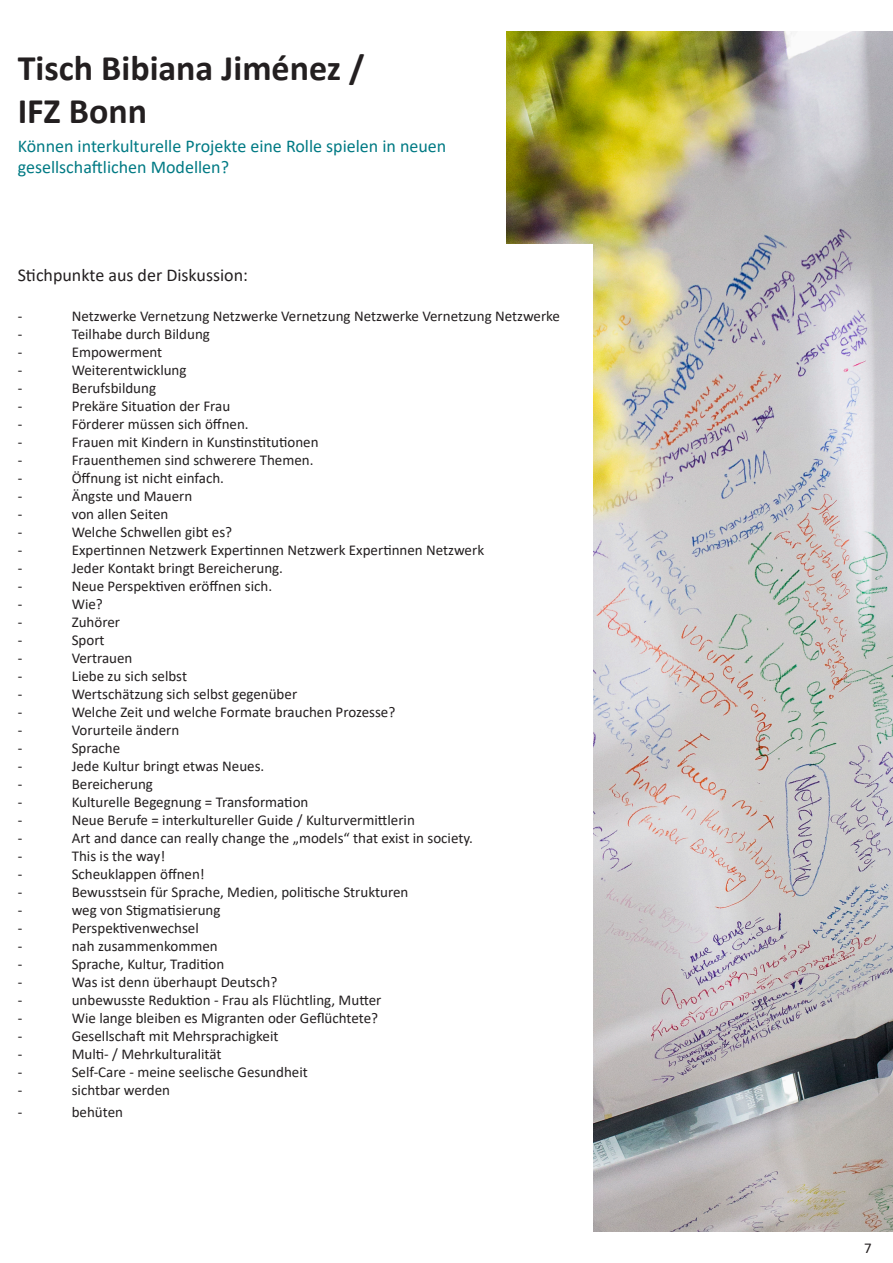
<style>
.page{position:relative;width:893px;height:1263px;background:#fff}
.page>*{position:absolute;margin:0;border:0;box-sizing:border-box;transform-origin:0 0}
.t1{font:700 36px/43.2px "Calibri";color:#231f20}
.t2{font:18px/21.6px "Calibri";color:#007a84}
.t3{font:18px "Calibri";color:#231f20}
.t4{font:15px "Calibri";color:#231f20}
</style>
<div class="page">
<img style="left:507px;top:31px;width:386px;height:1200px">
<div style="left:18px;top:244px;width:575px;height:987px;background:#fff"></div>
<h1 class="t1" style="left:18px;top:46px;width:348px">Tisch Bibiana Jiménez /<br>IFZ Bonn</h1>
<p class="t2" style="left:18px;top:134px;width:430px">Können interkulturelle Projekte eine Rolle spielen in neuen gesellschaftlichen Modellen?</p>
<p class="t3" style="left:18px;top:263px;width:232px">Stichpunkte aus der Diskussion:</p>
<p class="t4" style="left:18px;top:305px;width:6px">-</p>
<p class="t4" style="left:72px;top:305px;width:490px">Netzwerke Vernetzung Netzwerke Vernetzung Netzwerke Vernetzung Netzwerke</p>
<p class="t4" style="left:18px;top:323px;width:6px">-</p>
<p class="t4" style="left:72px;top:323px;width:140px">Teilhabe durch Bildung</p>
<p class="t4" style="left:18px;top:341px;width:6px">-</p>
<p class="t4" style="left:72px;top:341px;width:92px">Empowerment</p>
<p class="t4" style="left:18px;top:359px;width:6px">-</p>
<p class="t4" style="left:72px;top:359px;width:116px">Weiterentwicklung</p>
<p class="t4" style="left:18px;top:377px;width:6px">-</p>
<p class="t4" style="left:72px;top:377px;width:86px">Berufsbildung</p>
<p class="t4" style="left:18px;top:395px;width:6px">-</p>
<p class="t4" style="left:72px;top:395px;width:160px">Prekäre Situation der Frau</p>
<p class="t4" style="left:18px;top:413px;width:6px">-</p>
<p class="t4" style="left:72px;top:413px;width:178px">Förderer müssen sich öffnen.</p>
<p class="t4" style="left:18px;top:431px;width:6px">-</p>
<p class="t4" style="left:72px;top:431px;width:248px">Frauen mit Kindern in Kunstinstitutionen</p>
<p class="t4" style="left:18px;top:449px;width:6px">-</p>
<p class="t4" style="left:72px;top:449px;width:243px">Frauenthemen sind schwerere Themen.</p>
<p class="t4" style="left:18px;top:467px;width:6px">-</p>
<p class="t4" style="left:72px;top:467px;width:154px">Öffnung ist nicht einfach.</p>
<p class="t4" style="left:18px;top:485px;width:6px">-</p>
<p class="t4" style="left:72px;top:485px;width:122px">Ängste und Mauern</p>
<p class="t4" style="left:18px;top:503px;width:6px">-</p>
<p class="t4" style="left:72px;top:503px;width:98px">von allen Seiten</p>
<p class="t4" style="left:18px;top:521px;width:6px">-</p>
<p class="t4" style="left:72px;top:521px;width:162px">Welche Schwellen gibt es?</p>
<p class="t4" style="left:18px;top:539px;width:6px">-</p>
<p class="t4" style="left:72px;top:539px;width:414px">Expertinnen Netzwerk Expertinnen Netzwerk Expertinnen Netzwerk</p>
<p class="t4" style="left:18px;top:557px;width:6px">-</p>
<p class="t4" style="left:72px;top:557px;width:213px">Jeder Kontakt bringt Bereicherung.</p>
<p class="t4" style="left:18px;top:575px;width:6px">-</p>
<p class="t4" style="left:72px;top:575px;width:202px">Neue Perspektiven eröffnen sich.</p>
<p class="t4" style="left:18px;top:593px;width:6px">-</p>
<p class="t4" style="left:72px;top:593px;width:33px">Wie?</p>
<p class="t4" style="left:18px;top:611px;width:6px">-</p>
<p class="t4" style="left:72px;top:611px;width:50px">Zuhörer</p>
<p class="t4" style="left:18px;top:629px;width:6px">-</p>
<p class="t4" style="left:72px;top:629px;width:34px">Sport</p>
<p class="t4" style="left:18px;top:647px;width:6px">-</p>
<p class="t4" style="left:72px;top:647px;width:62px">Vertrauen</p>
<p class="t4" style="left:18px;top:665px;width:6px">-</p>
<p class="t4" style="left:72px;top:665px;width:117px">Liebe zu sich selbst</p>
<p class="t4" style="left:18px;top:683px;width:6px">-</p>
<p class="t4" style="left:72px;top:683px;width:227px">Wertschätzung sich selbst gegenüber</p>
<p class="t4" style="left:18px;top:701px;width:6px">-</p>
<p class="t4" style="left:72px;top:701px;width:325px">Welche Zeit und welche Formate brauchen Prozesse?</p>
<p class="t4" style="left:18px;top:719px;width:6px">-</p>
<p class="t4" style="left:72px;top:719px;width:109px">Vorurteile ändern</p>
<p class="t4" style="left:18px;top:737px;width:6px">-</p>
<p class="t4" style="left:72px;top:737px;width:50px">Sprache</p>
<p class="t4" style="left:18px;top:755px;width:6px">-</p>
<p class="t4" style="left:72px;top:755px;width:194px">Jede Kultur bringt etwas Neues.</p>
<p class="t4" style="left:18px;top:773px;width:6px">-</p>
<p class="t4" style="left:72px;top:773px;width:83px">Bereicherung</p>
<p class="t4" style="left:18px;top:791px;width:6px">-</p>
<p class="t4" style="left:72px;top:791px;width:238px">Kulturelle Begegnung = Transformation</p>
<p class="t4" style="left:18px;top:809px;width:6px">-</p>
<p class="t4" style="left:72px;top:809px;width:345px">Neue Berufe = interkultureller Guide / Kulturvermittlerin</p>
<p class="t4" style="left:18px;top:827px;width:6px">-</p>
<p class="t4" style="left:72px;top:827px;width:403px">Art and dance can really change the „models“ that exist in society.</p>
<p class="t4" style="left:18px;top:845px;width:6px">-</p>
<p class="t4" style="left:72px;top:845px;width:95px">This is the way!</p>
<p class="t4" style="left:18px;top:863px;width:6px">-</p>
<p class="t4" style="left:72px;top:863px;width:135px">Scheuklappen öffnen!</p>
<p class="t4" style="left:18px;top:881px;width:6px">-</p>
<p class="t4" style="left:72px;top:881px;width:338px">Bewusstsein für Sprache, Medien, politische Strukturen</p>
<p class="t4" style="left:18px;top:899px;width:6px">-</p>
<p class="t4" style="left:72px;top:899px;width:150px">weg von Stigmatisierung</p>
<p class="t4" style="left:18px;top:917px;width:6px">-</p>
<p class="t4" style="left:72px;top:917px;width:129px">Perspektivenwechsel</p>
<p class="t4" style="left:18px;top:935px;width:6px">-</p>
<p class="t4" style="left:72px;top:935px;width:147px">nah zusammenkommen</p>
<p class="t4" style="left:18px;top:953px;width:6px">-</p>
<p class="t4" style="left:72px;top:953px;width:154px">Sprache, Kultur, Tradition</p>
<p class="t4" style="left:18px;top:971px;width:6px">-</p>
<p class="t4" style="left:72px;top:971px;width:207px">Was ist denn überhaupt Deutsch?</p>
<p class="t4" style="left:18px;top:989px;width:6px">-</p>
<p class="t4" style="left:72px;top:989px;width:311px">unbewusste Reduktion - Frau als Flüchtling, Mutter</p>
<p class="t4" style="left:18px;top:1007px;width:6px">-</p>
<p class="t4" style="left:72px;top:1007px;width:308px">Wie lange bleiben es Migranten oder Geflüchtete?</p>
<p class="t4" style="left:18px;top:1025px;width:6px">-</p>
<p class="t4" style="left:72px;top:1025px;width:208px">Gesellschaft mit Mehrsprachigkeit</p>
<p class="t4" style="left:18px;top:1043px;width:6px">-</p>
<p class="t4" style="left:72px;top:1043px;width:151px">Multi- / Mehrkulturalität</p>
<p class="t4" style="left:18px;top:1061px;width:6px">-</p>
<p class="t4" style="left:72px;top:1061px;width:238px">Self-Care - meine seelische Gesundheit</p>
<p class="t4" style="left:18px;top:1079px;width:6px">-</p>
<p class="t4" style="left:72px;top:1079px;width:100px">sichtbar werden</p>
<p class="t4" style="left:18px;top:1101px;width:6px">-</p>
<p class="t4" style="left:72px;top:1101px;width:53px">behüten</p>
<p class="t4" style="left:864px;top:1237px;width:9px">7</p>
</div>
